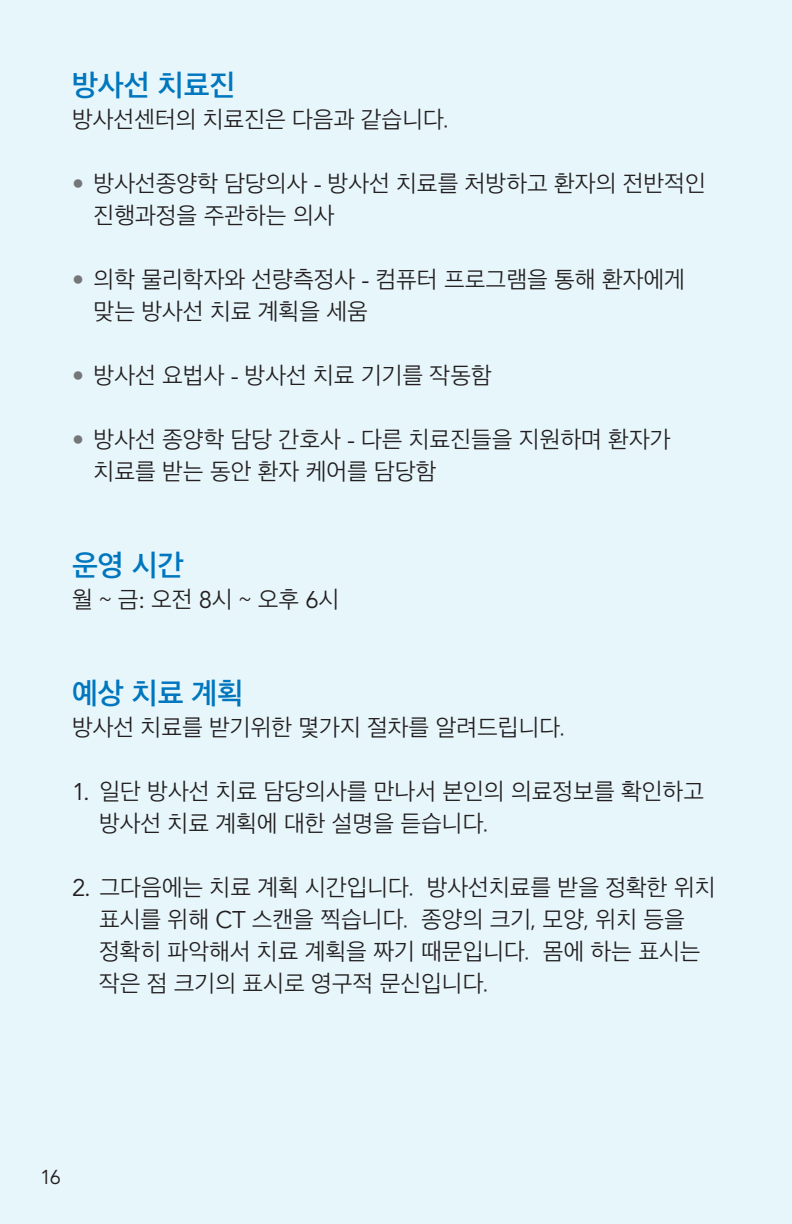
<style>
.page{position:relative;width:792px;height:1224px;background:#e7f6fb}
.page>*{position:absolute;margin:0;border:0;box-sizing:border-box;transform-origin:0 0}
.H2_KO{font:600 30px "Apple SD Gothic Neo";color:#0076be}
.Body_KO{font:300 24px/32px "Apple SD Gothic Neo";color:#231f20}
.t1{font:20px "Avenir LT Std";color:#231f20}
.s1{font-family:"Avenir LT Std";font-weight:400;color:#757679}
.s2{font-family:"Avenir LT Std";font-weight:400}
</style>
<div class="page">
<p class="H2_KO" style="left:72px;top:69px;width:165px">방사선 치료진</p>
<p class="Body_KO" style="left:72px;top:105px;width:378px">방사선센터의 치료진은 다음과 같습니다.</p>
<p class="Body_KO" style="left:94px;top:169px;width:614px;text-indent:-22px"><span class="s1">•</span> 방사선종양학 담당의사 <span class="s2">-</span> 방사선 치료를 처방하고 환자의 전반적인 진행과정을 주관하는 의사</p>
<p class="Body_KO" style="left:94px;top:265px;width:593px;text-indent:-22px"><span class="s1">•</span> 의학 물리학자와 선량측정사 <span class="s2">-</span> 컴퓨터 프로그램을 통해 환자에게 맞는 방사선 치료 계획을 세움</p>
<p class="Body_KO" style="left:72px;top:361px;width:421px"><span class="s1">•</span> 방사선 요법사 <span class="s2">-</span> 방사선 치료 기기를 작동함</p>
<p class="Body_KO" style="left:94px;top:425px;width:579px;text-indent:-22px"><span class="s1">•</span> 방사선 종양학 담당 간호사 <span class="s2">-</span> 다른 치료진들을 지원하며 환자가 치료를 받는 동안 환자 케어를 담당함</p>
<p class="H2_KO" style="left:72px;top:549px;width:113px">운영 시간</p>
<p class="Body_KO" style="left:72px;top:585px;width:269px">월 ~ 금<span class="s2">:</span> 오전 <span class="s2">8</span>시 ~ 오후 <span class="s2">6</span>시</p>
<p class="H2_KO" style="left:72px;top:677px;width:173px">예상 치료 계획</p>
<p class="Body_KO" style="left:72px;top:713px;width:495px">방사선 치료를 받기위한 몇가지 절차를 알려드립니다.</p>
<p class="Body_KO" style="left:99px;top:777px;width:607px;text-indent:-27px"><span class="s2">1.</span> 일단 방사선 치료 담당의사를 만나서 본인의 의료정보를 확인하고 방사선 치료 계획에 대한 설명을 듣습니다.</p>
<p class="Body_KO" style="left:99px;top:873px;width:618px;text-indent:-27px"><span class="s2">2.</span> 그다음에는 치료 계획 시간입니다. 방사선치료를 받을 정확한 위치 표시를 위해 <span class="s2">CT</span> 스캔을 찍습니다. 종양의 크기, 모양, 위치 등을 정확히 파악해서 치료 계획을 짜기 때문입니다. 몸에 하는 표시는 작은 점 크기의 표시로 영구적 문신입니다.</p>
<p class="t1" style="left:40px;top:1166px;width:23px">16</p>
</div>
